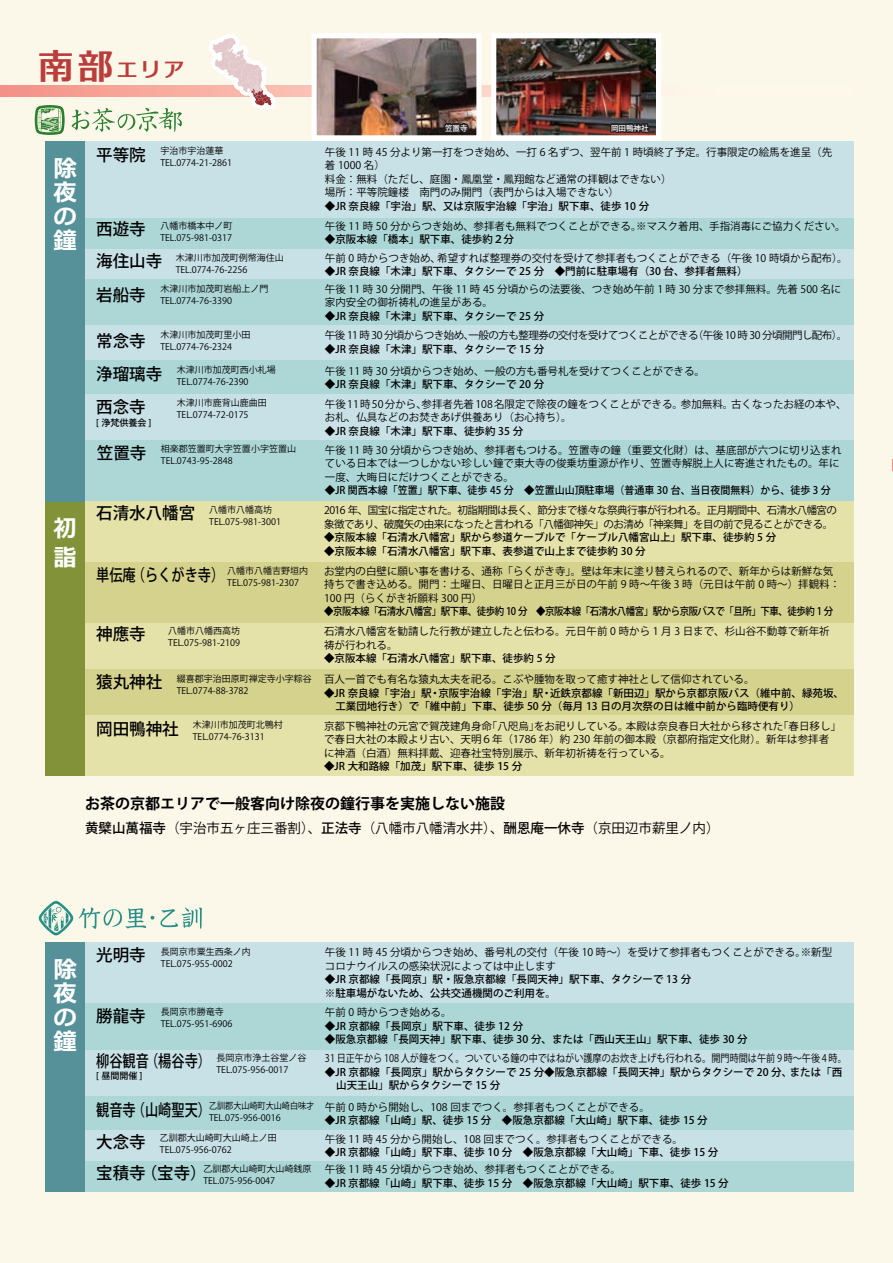
<style>
.page{position:relative;width:893px;height:1263px;background:#fcf8e9}
.page>*{position:absolute;margin:0;border:0;box-sizing:border-box;transform-origin:0 0}
.t1{font:24px/24px "C4 Beogo E 04";color:#fff;text-align:justify}
.t2{font:21px "C4 Gothic Deux E 04";color:#bb3d3b}
.t3{font:500 16.5px "Koz Go Pr 6 N";color:#000001;scale:.8 1}
.t4{font:500 16.5px "Koz Go Pr 6 N";color:#000001}
.t5{font:700 15px "Koz Go Pr 6 N";color:#000001}
.t6{font:13.5px "Koz Go Pr 6 N";color:#000001}
.t7{font:10.5px/13.5px "Koz Go Pr 6 N";color:#000001}
.t8{font:500 10.5px/13.5px "Koz Go Pr 6 N";color:#000001}
.t9{font:10.5px/13.5px "Koz Go Pr 6 N";letter-spacing:-.05em;color:#000001}
.t10{font:10.5px "Koz Go Pr 6 N";color:#000001;scale:.87 1}
.t11{font:500 10.5px "Koz Go Pr 6 N";letter-spacing:-.05em;color:#000001;scale:.9 1}
.t12{font:9px/12px "Koz Go Pr 6 N";color:#000001}
.t13{font:9px/12px "Koz Go Pr 6 N";color:#000001;scale:.9 1}
.t14{font:500 9px "Koz Go Pr 6 N";color:#000001}
.t15{font:500 7.5px "Koz Go Pr 6 N";color:#fff}
.s1{font-size:36px}
.s2{font-weight:500;font-size:16.5px}
.s3{font-weight:500}
</style>
<div class="page">
<div style="left:85px;top:248px;width:768px;height:31px;background:#c8e1e6"></div>
<div style="left:85px;top:325px;width:768px;height:35px;background:#c8e1e6"></div>
<div style="left:85px;top:623px;width:768px;height:46px;background:#e4e1a9"></div>
<div style="left:85px;top:562px;width:768px;height:61px;background:#d5d28e"></div>
<div style="left:85px;top:715px;width:768px;height:61px;background:#e4e1a9"></div>
<div style="left:85px;top:669px;width:768px;height:46px;background:#d5d28e"></div>
<div style="left:85px;top:501px;width:768px;height:61px;background:#e4e1a9"></div>
<div style="left:85px;top:279px;width:768px;height:46px;background:#add7d7"></div>
<div style="left:85px;top:360px;width:768px;height:34px;background:#add7d7"></div>
<div style="left:85px;top:394px;width:768px;height:46px;background:#c8e1e6"></div>
<div style="left:85px;top:440px;width:768px;height:61px;background:#add7d7"></div>
<div style="left:85px;top:942px;width:768px;height:62px;background:#c8e1e6"></div>
<div style="left:85px;top:1096px;width:768px;height:34px;background:#add7d7"></div>
<div style="left:85px;top:1004px;width:768px;height:46px;background:#add7d7"></div>
<div style="left:85px;top:1130px;width:768px;height:31px;background:#c8e1e6"></div>
<div style="left:85px;top:1161px;width:768px;height:31px;background:#add7d7"></div>
<div style="left:85px;top:141px;width:768px;height:76px;background:#c8e1e6"></div>
<div style="left:85px;top:1050px;width:768px;height:46px;background:#c8e1e6"></div>
<img style="left:0;top:85px;width:491px;height:11px">
<div style="left:85px;top:218px;width:768px;height:30px;background:#add7d7"></div>
<div style="left:45px;top:501px;width:40px;height:275px;background:#819238"></div>
<div style="left:45px;top:942px;width:40px;height:250px;background:#56919a"></div>
<div style="left:45px;top:141px;width:40px;height:360px;background:#56919a"></div>
<svg style="left:72px;top:34px;width:218px;height:98px"></svg>
<svg style="left:35px;top:105px;width:30px;height:30px"></svg>
<svg style="left:39px;top:901px;width:115px;height:35px"></svg>
<svg style="left:160px;top:907px;width:42px;height:22px"></svg>
<img style="left:318px;top:39px;width:157px;height:95px">
<div style="left:312px;top:33px;width:169px;height:107px;border:5px solid #fff"></div>
<svg style="left:440px;top:121px;width:30px;height:14px"></svg>
<img style="left:497px;top:39px;width:158px;height:95px">
<div style="left:491px;top:33px;width:170px;height:107px;border:5px solid #fff"></div>
<img style="left:597px;top:33px;width:54px;height:106px">
<h2 class="t2" style="left:38px;top:58px;width:148px"><span class="s1">南部</span>エリア</h2>
<p class="t15" style="left:445px;top:124px;width:24px">笠置寺</p>
<p class="t15" style="left:611px;top:124px;width:39px">岡田鴨神社</p>
<h1 class="t1" style="left:53px;top:156px;width:25px">除夜の鐘</h1>
<h1 class="t1" style="left:53px;top:514px;width:24px;line-height:28.8px">初詣</h1>
<p class="t12" style="left:160px;top:145px;width:73px;text-indent:-64px"><span class="s2">平等院</span> 宇治市宇治蓮華<br>TEL.0774-21-2861</p>
<p class="t7" style="left:325px;top:145px;width:509px">午後 11 時 45 分より第一打をつき始め、一打 6 名ずつ、翌午前 1 時頃終了予定。行事限定の絵馬を進呈（先着 1000 名）<br>料金：無料（ただし、庭園・鳳凰堂・鳳翔館など通常の拝観はできない）<br>場所：平等院鐘楼　南門のみ開門（表門からは入場できない）</p>
<p class="t8" style="left:325px;top:199px;width:326px">◆JR 奈良線「宇治」駅、又は京阪宇治線「宇治」駅下車、徒歩 10 分</p>
<p class="t12" style="left:96px;top:219px;width:138px;text-align:right"><span class="s2">西遊寺</span> 八幡市橋本中ノ町<br>TEL.075-981-0317</p>
<p class="t7" style="left:325px;top:220px;width:522px">午後 11 時 50 分からつき始め、参拝者も無料でつくことができる。※マスク着用、手指消毒にご協力ください。</p>
<p class="t8" style="left:325px;top:233px;width:190px">◆京阪本線「橋本」駅下車、徒歩約２分</p>
<p class="t12" style="left:176px;top:251px;width:109px;text-indent:-80px"><span class="s2">海住山寺</span> 木津川市加茂町例幣海住山<br>TEL.0774-76-2256</p>
<p class="t7" style="left:325px;top:252px;width:524px">午前 0 時からつき始め、希望すれば整理券の交付を受けて参拝者もつくことができる（午後 10 時頃から配布）。</p>
<p class="t8" style="left:325px;top:265px;width:424px">◆JR 奈良線「木津」駅下車、タクシーで 25 分　◆門前に駐車場有（30 台、参拝者無料）</p>
<h3 class="t4" style="left:96px;top:286px;width:51px">岩船寺</h3>
<p class="t12" style="left:160px;top:283px;width:109px">木津川市加茂町岩船上ノ門<br>TEL.0774-76-3390</p>
<p class="t7" style="left:325px;top:283px;width:518px">午後 11 時 30 分開門、午後 11 時 45 分頃からの法要後、つき始め午前 1 時 30 分まで参拝無料。先着 500 名に家内安全の御祈祷札の進呈がある。</p>
<p class="t8" style="left:325px;top:310px;width:221px">◆JR 奈良線「木津」駅下車、タクシーで 25 分</p>
<h3 class="t4" style="left:96px;top:332px;width:51px">常念寺</h3>
<p class="t12" style="left:160px;top:329px;width:91px">木津川市加茂町里小田<br>TEL.0774-76-2324</p>
<p class="t9" style="left:325px;top:329px;width:524px">午後 11 時 30 分頃からつき始め、一般の方も整理券の交付を受けてつくことができる（午後 10 時 30 分頃開門し配布）。</p>
<p class="t8" style="left:325px;top:342px;width:221px">◆JR 奈良線「木津」駅下車、タクシーで 15 分</p>
<p class="t12" style="left:177px;top:364px;width:100px;text-indent:-81px"><span class="s2">浄瑠璃寺</span> 木津川市加茂町西小札場<br>TEL.0774-76-2390</p>
<p class="t7" style="left:325px;top:364px;width:382px">午後 11 時 30 分頃からつき始め、一般の方も番号札を受けてつくことができる。</p>
<p class="t8" style="left:325px;top:378px;width:221px">◆JR 奈良線「木津」駅下車、タクシーで 20 分</p>
<h3 class="t4" style="left:96px;top:397px;width:51px">西念寺</h3>
<p class="t14" style="left:96px;top:417px;width:57px">[ 浄梵供養会 ]</p>
<p class="t12" style="left:177px;top:397px;width:91px">木津川市鹿背山鹿曲田<br>TEL.0774-72-0175</p>
<p class="t7" style="left:325px;top:397px;width:523px">午後 11 時 50 分から、参拝者先着 108 名限定で除夜の鐘をつくことができる。参加無料。古くなったお経の本や、お札、仏具などのお焚きあげ供養あり（お心持ち）。</p>
<p class="t8" style="left:325px;top:424px;width:200px">◆JR 奈良線「木津」駅下車、徒歩約 35 分</p>
<p class="t12" style="left:97px;top:443px;width:201px;text-align:center"><span class="s2">笠置寺</span> 相楽郡笠置町大字笠置小字笠置山<br>TEL.0743-95-2848</p>
<p class="t7" style="left:325px;top:443px;width:518px">午後 11 時 30 分頃からつき始め、参拝者もつける。笠置寺の鐘（重要文化財）は、基底部が六つに切り込まれている日本では一つしかない珍しい鐘で東大寺の俊乗坊重源が作り、笠置寺解脱上人に寄進されたもの。年に一度、大晦日にだけつくことができる。</p>
<p class="t8" style="left:325px;top:484px;width:507px">◆JR 関西本線「笠置」駅下車、徒歩 45 分　◆笠置山山頂駐車場（普通車 30 台、当日夜間無料）から、徒歩 3 分</p>
<p class="t12" style="left:209px;top:504px;width:73px;text-indent:-113px"><span class="s2">石清水八幡宮</span> 八幡市八幡高坊<br>TEL.075-981-3001</p>
<p class="t9" style="left:324px;top:504px;width:514px">2016 年、国宝に指定された。初詣期間は長く、節分まで様々な祭典行事が行われる。正月期間中、石清水八幡宮の象徴であり、破魔矢の由来になったと言われる「八幡御神矢」のお清め「神楽舞」を目の前で見ることができる。</p>
<p class="t8" style="left:324px;top:531px;width:454px">◆京阪本線「石清水八幡宮」駅から参道ケーブルで「ケーブル八幡宮山上」駅下車、徒歩約 5 分</p>
<p class="t8" style="left:324px;top:544px;width:323px">◆京阪本線「石清水八幡宮」駅下車、表参道で山上まで徒歩約 30 分</p>
<h3 class="t3" style="left:96px;top:566px;width:162px">単伝庵（らくがき寺）</h3>
<p class="t12" style="left:227px;top:564px;width:82px">八幡市八幡吉野垣内<br>TEL.075-981-2307</p>
<p class="t7" style="left:324px;top:564px;width:518px">お堂内の白壁に願い事を書ける、通称「らくがき寺」。壁は年末に塗り替えられるので、新年からは新鮮な気持ちで書き込める。開門：土曜日、日曜日と正月三が日の午前 9 時～午後 3 時（元日は午前 0 時～）拝観料：<br>100 円（らくがき祈願料 300 円）</p>
<p class="t11" style="left:324px;top:605px;width:567px">◆京阪本線「石清水八幡宮」駅下車、徒歩約 10 分　◆京阪本線「石清水八幡宮」駅から京阪バスで「旦所」下車、徒歩約 1 分</p>
<h3 class="t4" style="left:96px;top:625px;width:51px">神應寺</h3>
<p class="t12" style="left:168px;top:625px;width:73px">八幡市八幡西高坊<br>TEL.075-981-2109</p>
<p class="t7" style="left:324px;top:625px;width:507px">石清水八幡宮を勧請した行教が建立したと伝わる。元日午前 0 時から 1 月 3 日まで、杉山谷不動尊で新年祈祷が行われる。</p>
<p class="t8" style="left:324px;top:652px;width:233px">◆京阪本線「石清水八幡宮」駅下車、徒歩約 5 分</p>
<p class="t12" style="left:177px;top:672px;width:136px;text-indent:-81px"><span class="s2">猿丸神社</span> 綴喜郡宇治田原町禅定寺小字粽谷<br>TEL.0774-88-3782</p>
<p class="t7" style="left:324px;top:673px;width:432px">百人一首でも有名な猿丸太夫を祀る。こぶや腫物を取って癒す神社として信仰されている。</p>
<p class="t8" style="left:335px;top:686px;width:510px;text-indent:-11px">◆JR 奈良線「宇治」駅・京阪宇治線「宇治」駅・近鉄京都線「新田辺」駅から京都京阪バス（維中前、緑苑坂、工業団地行き）で「維中前」下車、徒歩 50 分（毎月 13 日の月次祭の日は維中前から臨時便有り）</p>
<p class="t12" style="left:193px;top:719px;width:91px;text-indent:-97px"><span class="s2">岡田鴨神社</span> 木津川市加茂町北鴨村<br>TEL.0774-76-3131</p>
<p class="t7" style="left:324px;top:719px;width:518px">京都下鴨神社の元宮で賀茂建角身命「八咫烏」をお祀りしている。本殿は奈良春日大社から移された「春日移し」で春日大社の本殿より古い、天明６年（1786 年）約 230 年前の御本殿（京都府指定文化財）。新年は参拝者に神酒（白酒）無料拝戴、迎春社宝特別展示、新年初祈祷を行っている。</p>
<p class="t8" style="left:324px;top:760px;width:200px">◆JR 大和路線「加茂」駅下車、徒歩 15 分</p>
<h3 class="t5" style="left:85px;top:794px;width:421px">お茶の京都エリアで一般客向け除夜の鐘行事を実施しない施設</h3>
<p class="t6" style="left:85px;top:821px;width:636px"><span class="s3">黄檗山萬福寺</span>（宇治市五ヶ庄三番割）、<span class="s3">正法寺</span>（八幡市八幡清水井）、<span class="s3">酬恩庵一休寺</span>（京田辺市薪里ノ内）</p>
<h1 class="t1" style="left:53px;top:957px;width:25px">除夜の鐘</h1>
<p class="t12" style="left:161px;top:946px;width:91px;text-indent:-65px"><span class="s2">光明寺</span> 長岡京市粟生西条ノ内<br>TEL.075-955-0002</p>
<p class="t7" style="left:325px;top:946px;width:509px">午後 11 時 45 分頃からつき始め、番号札の交付（午後 10 時～）を受けて参拝者もつくことができる。※新型コロナウイルスの感染状況によっては中止します</p>
<p class="t8" style="left:325px;top:973px;width:368px">◆JR 京都線「長岡京」駅・阪急京都線「長岡天神」駅下車、タクシーで 13 分※駐車場がないため、公共交通機関のご利用を。</p>
<p class="t12" style="left:161px;top:1006px;width:73px;text-indent:-65px"><span class="s2">勝龍寺</span> 長岡京市勝竜寺<br>TEL.075-951-6906</p>
<p class="t7" style="left:325px;top:1006px;width:128px">午前 0 時からつき始める。</p>
<p class="t8" style="left:325px;top:1019px;width:200px">◆JR 京都線「長岡京」駅下車、徒歩 12 分</p>
<p class="t8" style="left:325px;top:1033px;width:424px">◆阪急京都線「長岡天神」駅下車、徒歩 30 分、または「西山天王山」駅下車、徒歩 30 分</p>
<h3 class="t3" style="left:96px;top:1052px;width:145px">柳谷観音（楊谷寺）</h3>
<p class="t14" style="left:96px;top:1070px;width:48px">[ 昼間開催 ]</p>
<p class="t12" style="left:217px;top:1052px;width:91px">長岡京市浄土谷堂ノ谷<br>TEL.075-956-0017</p>
<p class="t10" style="left:325px;top:1052px;width:601px">31 日正午から 108 人が鐘をつく。ついている鐘の中ではねがい護摩のお炊き上げも行われる。開門時間は午前 9 時～午後 4 時。</p>
<p class="t8" style="left:336px;top:1065px;width:508px;text-indent:-11px">◆JR 京都線「長岡京」駅からタクシーで 25 分◆阪急京都線「長岡天神」駅からタクシーで 20 分、または「西山天王山」駅からタクシーで 15 分</p>
<p class="t13" style="left:209px;top:1100px;width:119px;text-indent:-113px"><span class="s2">観音寺（山崎聖天）</span>乙訓郡大山崎町大山崎白味才<br>TEL.075-956-0016</p>
<p class="t7" style="left:325px;top:1100px;width:326px">午前 0 時から開始し、108 回までつく。参拝者もつくことができる。</p>
<p class="t8" style="left:325px;top:1114px;width:384px">◆JR 京都線「山崎」駅、徒歩 15 分　◆阪急京都線「大山崎」駅下車、徒歩 15 分</p>
<p class="t12" style="left:160px;top:1132px;width:118px;text-indent:-64px"><span class="s2">大念寺</span> 乙訓郡大山崎町大山崎上ノ田<br>TEL.075-956-0762</p>
<p class="t7" style="left:325px;top:1132px;width:360px">午後 11 時 45 分から開始し、108 回までつく。参拝者もつくことができる。</p>
<p class="t8" style="left:325px;top:1146px;width:395px">◆JR 京都線「山崎」駅下車、徒歩 10 分　◆阪急京都線「大山崎」下車、徒歩 15 分</p>
<p class="t12" style="left:203px;top:1163px;width:109px;text-indent:-107px"><span class="s2">宝積寺（宝寺）</span>乙訓郡大山崎町大山崎銭原<br>TEL.075-956-0047</p>
<p class="t7" style="left:325px;top:1163px;width:298px">午後 11 時 45 分頃からつき始め、参拝者もつくことができる。</p>
<p class="t8" style="left:325px;top:1176px;width:405px">◆JR 京都線「山崎」駅下車、徒歩 15 分　◆阪急京都線「大山崎」駅下車、徒歩 15 分</p>
</div>
